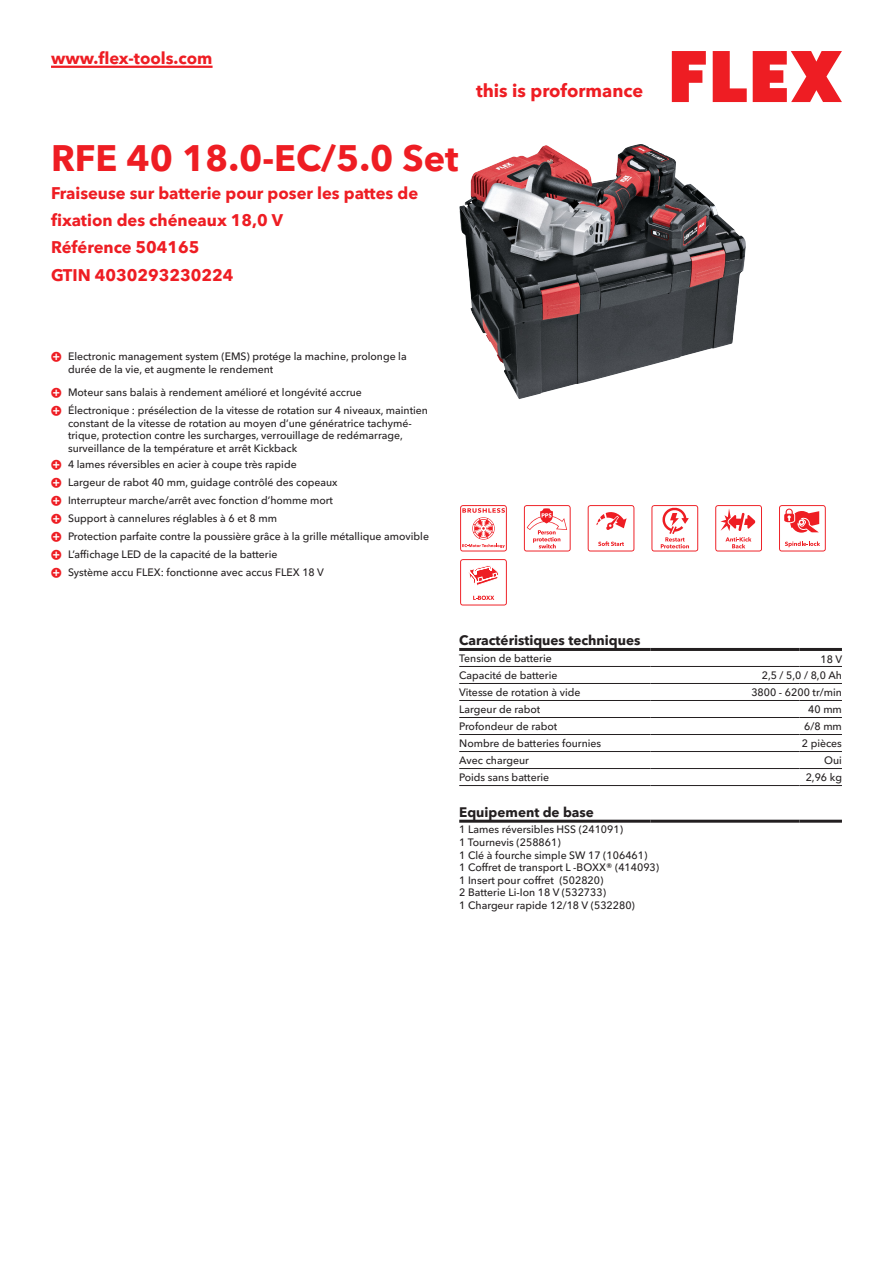
<style>
.page{position:relative;width:893px;height:1263px;background:#fff}
.page>*{position:absolute;margin:0;border:0;box-sizing:border-box;transform-origin:0 0}
.CB_AF_Product-name{font:700 36px "Avenir Next W1 G";color:#ee1d23}
.t1{font:700 18px "Avenir Next W1 G";color:#ee1d23}
.CB_AF_Product-short{font:700 16.5px/27px "Avenir Next W1 G";color:#ee1d23}
.CB_AF_Order-number{font:700 16.5px "Avenir Next W1 G";color:#ee1d23}
.CB_AF_Table-headline{font:700 13.5px "Avenir Next W1 G";color:#231f20}
.CB_AF_Table-specific{font:500 10.5px/12.6px "Avenir Next W1 G";color:#231f20}
</style>
<div class="page">
<svg style="left:672px;top:51px;width:34px;height:51px"></svg>
<svg style="left:713px;top:51px;width:34px;height:51px"></svg>
<svg style="left:753px;top:51px;width:89px;height:51px"></svg>
<hr style="left:51px;top:66px;width:162px;height:2px;background:#ee1d23">
<img style="left:459px;top:144px;width:287px;height:255px">
<hr style="left:459px;top:666px;width:192px;height:1px;background:#231f20">
<hr style="left:651px;top:666px;width:148px;height:1px;background:#231f20">
<hr style="left:799px;top:666px;width:43px;height:1px;background:#231f20">
<hr style="left:459px;top:683px;width:192px;height:1px;background:#231f20">
<hr style="left:651px;top:683px;width:148px;height:1px;background:#231f20">
<hr style="left:799px;top:683px;width:43px;height:1px;background:#231f20">
<hr style="left:459px;top:700px;width:192px;height:1px;background:#231f20">
<hr style="left:651px;top:700px;width:148px;height:1px;background:#231f20">
<hr style="left:799px;top:700px;width:43px;height:1px;background:#231f20">
<hr style="left:459px;top:717px;width:192px;height:1px;background:#231f20">
<hr style="left:651px;top:717px;width:148px;height:1px;background:#231f20">
<hr style="left:799px;top:717px;width:43px;height:1px;background:#231f20">
<hr style="left:459px;top:734px;width:192px;height:1px;background:#231f20">
<hr style="left:651px;top:734px;width:148px;height:1px;background:#231f20">
<hr style="left:799px;top:734px;width:43px;height:1px;background:#231f20">
<hr style="left:459px;top:751px;width:192px;height:1px;background:#231f20">
<hr style="left:651px;top:751px;width:148px;height:1px;background:#231f20">
<hr style="left:799px;top:751px;width:43px;height:1px;background:#231f20">
<hr style="left:459px;top:768px;width:192px;height:1px;background:#231f20">
<hr style="left:651px;top:768px;width:148px;height:1px;background:#231f20">
<hr style="left:799px;top:768px;width:43px;height:1px;background:#231f20">
<hr style="left:459px;top:785px;width:192px;height:1px;background:#231f20">
<hr style="left:651px;top:785px;width:148px;height:1px;background:#231f20">
<hr style="left:799px;top:785px;width:43px;height:1px;background:#231f20">
<hr style="left:459px;top:648px;width:192px;height:3px;background:#231f20">
<hr style="left:651px;top:648px;width:148px;height:3px;background:#231f20">
<hr style="left:799px;top:648px;width:43px;height:3px;background:#231f20">
<hr style="left:459px;top:820px;width:192px;height:3px;background:#231f20">
<hr style="left:651px;top:820px;width:148px;height:3px;background:#231f20">
<hr style="left:799px;top:820px;width:43px;height:3px;background:#231f20">
<svg style="left:460px;top:505px;width:47px;height:46px"></svg>
<svg style="left:524px;top:505px;width:47px;height:46px"></svg>
<svg style="left:588px;top:505px;width:46px;height:46px"></svg>
<svg style="left:651px;top:505px;width:47px;height:46px"></svg>
<svg style="left:715px;top:505px;width:47px;height:46px"></svg>
<svg style="left:779px;top:505px;width:47px;height:46px"></svg>
<svg style="left:460px;top:559px;width:47px;height:46px"></svg>
<h3 class="CB_AF_Product-short" style="left:51px;top:43px;width:163px">www.flex-tools.com</h3>
<p class="CB_AF_Product-name" style="left:51px;top:130px;width:409px">RFE 40 18.0-EC/5.0 Set</p>
<p class="CB_AF_Product-short" style="left:51px;top:178px;width:369px">Fraiseuse sur batterie pour poser les pattes de fixation des chéneaux 18,0 V</p>
<p class="CB_AF_Order-number" style="left:51px;top:234px;width:150px">Référence 504165</p>
<p class="CB_AF_Order-number" style="left:51px;top:262px;width:184px">GTIN 4030293230224</p>
<h2 class="t1" style="left:476px;top:77px;width:169px">this is proformance</h2>
<p class="CB_AF_Table-specific" style="left:68px;top:349px;width:340px">Electronic management system (EMS) protége la machine, prolonge la durée de la vie, et augmente le rendement</p>
<p class="CB_AF_Table-specific" style="left:68px;top:385px;width:295px">Moteur sans balais à rendement amélioré et longévité accrue</p>
<p class="CB_AF_Table-specific" style="left:68px;top:403px;width:361px">Électronique : présélection de la vitesse de rotation sur 4 niveaux, maintien constant de la vitesse de rotation au moyen d’une génératrice tachymé&shy;trique, protection contre les surcharges, verrouillage de redémarrage, surveillance de la température et arrêt Kickback</p>
<p class="CB_AF_Table-specific" style="left:68px;top:457px;width:230px">4 lames réversibles en acier à coupe très rapide</p>
<p class="CB_AF_Table-specific" style="left:68px;top:475px;width:271px">Largeur de rabot 40 mm, guidage contrôlé des copeaux</p>
<p class="CB_AF_Table-specific" style="left:68px;top:493px;width:266px">Interrupteur marche/arrêt avec fonction d’homme mort</p>
<p class="CB_AF_Table-specific" style="left:68px;top:511px;width:210px">Support à cannelures réglables à 6 et 8 mm</p>
<p class="CB_AF_Table-specific" style="left:68px;top:529px;width:362px">Protection parfaite contre la poussière grâce à la grille métallique amovible</p>
<p class="CB_AF_Table-specific" style="left:68px;top:547px;width:211px">L’affichage LED de la capacité de la batterie</p>
<p class="CB_AF_Table-specific" style="left:68px;top:565px;width:257px">Système accu FLEX: fonctionne avec accus FLEX 18 V</p>
<p class="CB_AF_Table-headline" style="left:459px;top:630px;width:183px">Caractéristiques techniques</p>
<p class="CB_AF_Table-specific" style="left:459px;top:651px;width:94px">Tension de batterie</p>
<p class="CB_AF_Table-specific" style="left:820px;top:652px;width:23px">18 V</p>
<p class="CB_AF_Table-specific" style="left:459px;top:668px;width:100px">Capacité de batterie</p>
<p class="CB_AF_Table-specific" style="left:762px;top:668px;width:82px">2,5 / 5,0 / 8,0 Ah</p>
<p class="CB_AF_Table-specific" style="left:459px;top:685px;width:123px">Vitesse de rotation à vide</p>
<p class="CB_AF_Table-specific" style="left:751px;top:685px;width:92px">3800 - 6200 tr/min</p>
<p class="CB_AF_Table-specific" style="left:459px;top:702px;width:83px">Largeur de rabot</p>
<p class="CB_AF_Table-specific" style="left:808px;top:702px;width:35px">40 mm</p>
<p class="CB_AF_Table-specific" style="left:459px;top:719px;width:99px">Profondeur de rabot</p>
<p class="CB_AF_Table-specific" style="left:804px;top:719px;width:39px">6/8 mm</p>
<p class="CB_AF_Table-specific" style="left:459px;top:736px;width:144px">Nombre de batteries fournies</p>
<p class="CB_AF_Table-specific" style="left:802px;top:736px;width:42px">2 pièces</p>
<p class="CB_AF_Table-specific" style="left:459px;top:753px;width:71px">Avec chargeur</p>
<p class="CB_AF_Table-specific" style="left:824px;top:753px;width:19px">Oui</p>
<p class="CB_AF_Table-specific" style="left:459px;top:770px;width:91px">Poids sans batterie</p>
<p class="CB_AF_Table-specific" style="left:806px;top:770px;width:38px">2,96 kg</p>
<p class="CB_AF_Table-headline" style="left:459px;top:801px;width:136px">Equipement de base</p>
<p class="CB_AF_Table-specific" style="left:459px;top:822px;width:201px">1 Lames réversibles HSS (241091)<br>1 Tournevis (258861)<br>1 Clé à fourche simple SW 17 (106461)<br>1 Coffret de transport L -BOXX® (414093)<br>1 Insert pour coffret (502820)<br>2 Batterie Li-Ion 18 V (532733)<br>1 Chargeur rapide 12/18 V (532280)</p>
</div>
